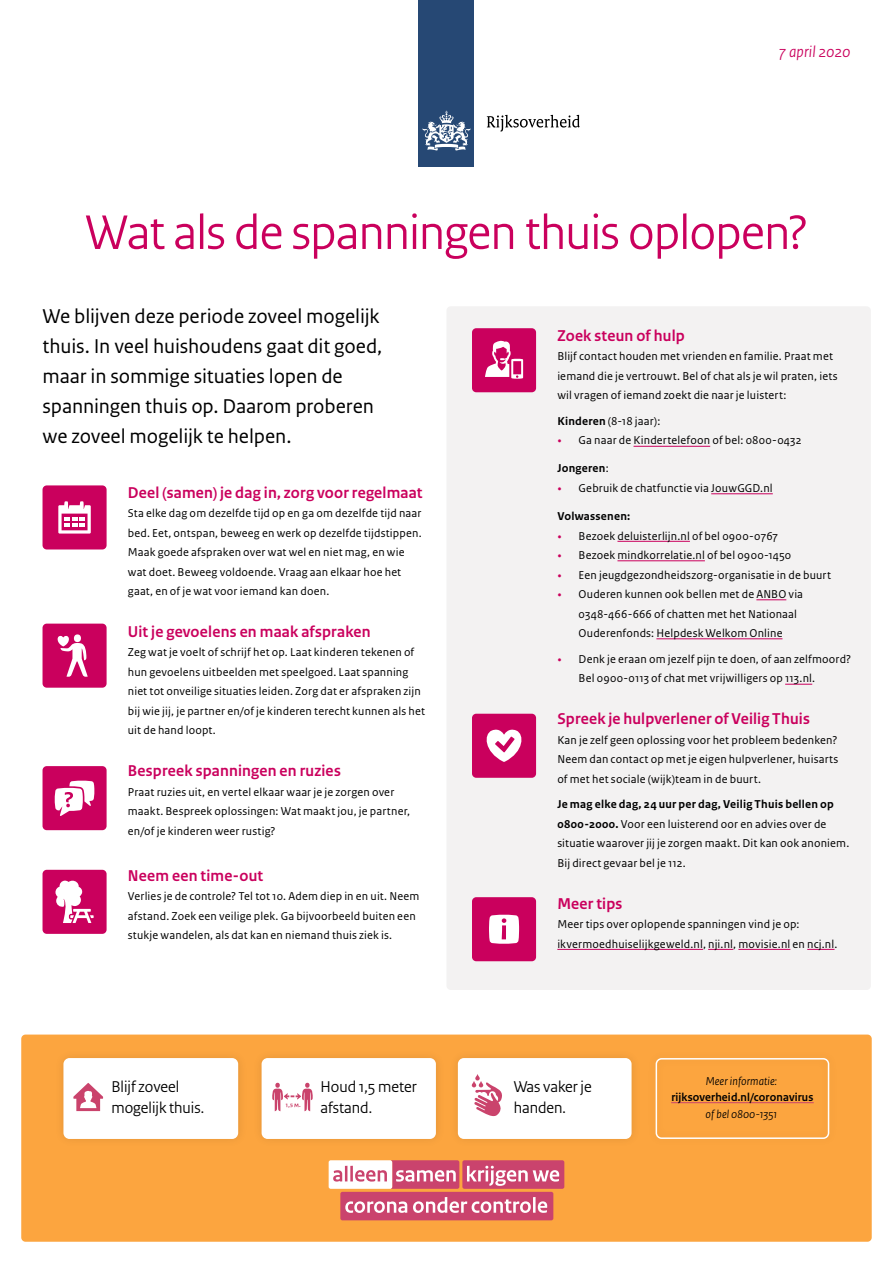
<style>
.page{position:relative;width:893px;height:1263px;background:#fff}
.page>*{position:absolute;margin:0;border:0;box-sizing:border-box;transform-origin:0 0}
.t1{font:51px "Rijksoverheid Sans Heading";letter-spacing:-.015em;color:#ca005d}
.t2{font:21px/30px "Rijksoverheid Sans Text";letter-spacing:-.005em;color:#000}
.t3{font:700 16.5px "Rijksoverheid Sans Heading";letter-spacing:.015em;color:#ca005d}
.t4{font:16.5px/21px "Rijksoverheid Sans Heading";color:#000}
.t5{font:italic 16.5px "Rijksoverheid Sans Heading";letter-spacing:.005em;color:#ca005d}
.t6{font:12px/19.5px "Rijksoverheid Sans Text";letter-spacing:.015em;color:#000}
.t7{font:italic 12px "Rijksoverheid Sans Heading";letter-spacing:.01em;color:#000}
.t8{font:700 12px "Rijksoverheid Sans Heading";letter-spacing:.015em;color:#000}
.t9{font:700 12px "Rijksoverheid Sans Text";letter-spacing:.02em;color:#000}
.t10{font:700 6.9px "Rijksoverheid Sans Heading";color:#ca436c}
.s1{font-weight:700}
.s2{font-family:"Rijksoverheid Serif";color:#ca005d}
.s3{font-weight:400}
</style>
<div class="page">
<div style="left:446px;top:306px;width:425px;height:684px;background:#f3f2f2;border-radius:4px"></div>
<div style="left:419px;top:0;width:55px;height:166px;background:#264874"></div>
<svg style="left:423px;top:111px;width:47px;height:40px"></svg>
<svg style="left:487px;top:115px;width:93px;height:16px"></svg>
<div style="left:21px;top:1034px;width:851px;height:208px;background:#fca53f;border-radius:4px"></div>
<img style="left:457px;top:1057px;width:373px;height:83px">
<div style="left:458px;top:1058px;width:174px;height:81px;background:#fff;border-radius:6px"></div>
<svg style="left:656px;top:1058px;width:173px;height:81px"></svg>
<img style="left:62px;top:1057px;width:178px;height:83px">
<div style="left:63px;top:1058px;width:175px;height:81px;background:#fff;border-radius:6px"></div>
<img style="left:260px;top:1057px;width:178px;height:83px">
<div style="left:262px;top:1058px;width:174px;height:81px;background:#fff;border-radius:6px"></div>
<svg style="left:272px;top:1083px;width:41px;height:28px"></svg>
<svg style="left:472px;top:1074px;width:30px;height:42px"></svg>
<svg style="left:73px;top:1083px;width:30px;height:28px"></svg>
<div style="left:462px;top:1160px;width:102px;height:29px;background:#ca436d;border-radius:2px"></div>
<div style="left:329px;top:1160px;width:63px;height:29px;background:#fff;border-radius:2px"></div>
<div style="left:340px;top:1192px;width:213px;height:28px;background:#ca436d;border-radius:2px"></div>
<svg style="left:333px;top:1166px;width:14px;height:15px"></svg>
<hr style="left:350px;top:1166px;width:3px;height:15px;background:#ca436d">
<svg style="left:355px;top:1160px;width:104px;height:29px"></svg>
<svg style="left:467px;top:1166px;width:92px;height:20px"></svg>
<svg style="left:345px;top:1201px;width:62px;height:12px"></svg>
<svg style="left:413px;top:1197px;width:118px;height:16px"></svg>
<hr style="left:533px;top:1197px;width:3px;height:16px;background:#fff">
<svg style="left:538px;top:1201px;width:9px;height:12px"></svg>
<hr style="left:671px;top:1102px;width:143px;height:1px;background:#ca436d">
<div style="left:43px;top:766px;width:64px;height:64px;background:#ca005d;border-radius:4px"></div>
<svg style="left:55px;top:781px;width:39px;height:35px"></svg>
<div style="left:472px;top:714px;width:64px;height:64px;background:#ca005d;border-radius:4px"></div>
<svg style="left:486px;top:729px;width:36px;height:33px"></svg>
<div style="left:472px;top:897px;width:64px;height:64px;background:#ca005d;border-radius:4px"></div>
<svg style="left:489px;top:915px;width:30px;height:29px"></svg>
<hr style="left:633px;top:446px;width:77px;height:1px;background:#ca005d">
<hr style="left:711px;top:493px;width:62px;height:1px;background:#ca005d">
<hr style="left:617px;top:541px;width:73px;height:1px;background:#ca005d">
<hr style="left:617px;top:560px;width:88px;height:1px;background:#ca005d">
<hr style="left:756px;top:599px;width:30px;height:1px;background:#ca005d">
<hr style="left:656px;top:638px;width:126px;height:1px;background:#ca005d">
<svg style="left:785px;top:684px;width:27px;height:1px"></svg>
<hr style="left:557px;top:949px;width:146px;height:1px;background:#ca005d">
<svg style="left:708px;top:949px;width:25px;height:1px"></svg>
<hr style="left:738px;top:949px;width:52px;height:1px;background:#ca005d">
<svg style="left:807px;top:949px;width:27px;height:1px"></svg>
<div style="left:472px;top:328px;width:64px;height:64px;background:#ca005d;border-radius:4px"></div>
<svg style="left:485px;top:340px;width:38px;height:39px"></svg>
<div style="left:43px;top:870px;width:64px;height:64px;background:#ca005d;border-radius:4px"></div>
<svg style="left:55px;top:881px;width:39px;height:42px"></svg>
<div style="left:43px;top:624px;width:64px;height:64px;background:#ca005d;border-radius:4px"></div>
<svg style="left:57px;top:635px;width:31px;height:42px"></svg>
<div style="left:43px;top:485px;width:64px;height:64px;background:#ca005d;border-radius:4px"></div>
<svg style="left:58px;top:501px;width:33px;height:33px"></svg>
<h3 class="t5" style="left:780px;top:42px;width:72px">7 april 2020</h3>
<h1 class="t1" style="left:85px;top:203px;width:724px">Wat als de spanningen thuis oplopen?</h1>
<h2 class="t2" style="left:43px;top:302px;width:341px">We blijven deze periode zoveel mogelijk thuis. In veel huishoudens gaat dit goed, maar in sommige situaties lopen de spanningen thuis op. Daarom proberen we zoveel mogelijk te helpen.</h2>
<h3 class="t3" style="left:128px;top:483px;width:296px">Deel (samen) je dag in, zorg voor regelmaat</h3>
<p class="t6" style="left:128px;top:504px;width:295px">Sta elke dag om dezelfde tijd op en ga om dezelfde tijd naar bed. Eet, ontspan, beweeg en werk op dezelfde tijdstippen.<br>Maak goede afspraken over wat wel en niet mag, en wie wat doet. Beweeg voldoende. Vraag aan elkaar hoe het gaat, en of je wat voor iemand kan doen.</p>
<h3 class="t3" style="left:128px;top:622px;width:244px">Uit je gevoelens en maak afspraken</h3>
<p class="t6" style="left:128px;top:643px;width:299px">Zeg wat je voelt of schrijf het op. Laat kinderen tekenen of hun gevoelens uitbeelden met speelgoed. Laat spanning niet tot onveilige situaties leiden. Zorg dat er afspraken zijn bij wie jij, je partner en/of je kinderen terecht kunnen als het uit de hand loopt.</p>
<h3 class="t3" style="left:128px;top:761px;width:214px">Bespreek spanningen en ruzies</h3>
<p class="t6" style="left:128px;top:782px;width:284px">Praat ruzies uit, en vertel elkaar waar je je zorgen over maakt. Bespreek oplossingen: Wat maakt jou, je partner, en/of je kinderen weer rustig?</p>
<h3 class="t3" style="left:128px;top:866px;width:137px">Neem een time-out</h3>
<p class="t6" style="left:128px;top:886px;width:293px">Verlies je de controle? Tel tot 10. Adem diep in en uit. Neem afstand. Zoek een veilige plek. Ga bijvoorbeeld buiten een stukje wandelen, als dat kan en niemand thuis ziek is.</p>
<h3 class="t4" style="left:111px;top:1076px;width:94px">Blijf zoveel mogelijk thuis.</h3>
<p class="t10" style="left:299px;top:1101px;width:3px">.</p>
<h3 class="t4" style="left:321px;top:1076px;width:98px">Houd 1,5 meter afstand.</h3>
<h3 class="t3" style="left:557px;top:326px;width:129px">Zoek steun of hulp</h3>
<p class="t6" style="left:557px;top:347px;width:282px">Blijf contact houden met vrienden en familie. Praat met iemand die je vertrouwt. Bel of chat als je wil praten, iets wil vragen of iemand zoekt die naar je luistert:</p>
<p class="t6" style="left:557px;top:411px;width:104px"><span class="s1">Kinderen</span> (8-18 jaar):</p>
<p class="t6" style="left:557px;top:431px;width:246px"><span class="s2">•</span> Ga naar de Kindertelefoon of bel: 0800-0432</p>
<p class="t9" style="left:557px;top:462px;width:53px">Jongeren<span class="s3">:</span></p>
<p class="t6" style="left:557px;top:478px;width:217px"><span class="s2">•</span> Gebruik de chatfunctie via JouwGGD.nl</p>
<p class="t9" style="left:557px;top:509px;width:75px">Volwassenen:</p>
<p class="t6" style="left:557px;top:526px;width:222px"><span class="s2">•</span> Bezoek deluisterlijn.nl 0f bel 0900-0767</p>
<p class="t6" style="left:557px;top:545px;width:235px"><span class="s2">•</span> Bezoek mindkorrelatie.nl of bel 0900-1450</p>
<p class="t6" style="left:557px;top:565px;width:275px"><span class="s2">•</span> Een jeugdgezondheidszorg-organisatie in de buurt</p>
<p class="t6" style="left:579px;top:584px;width:226px;text-indent:-21px"><span class="s2">•</span> Ouderen kunnen ook bellen met de ANBO via<br>0348-466-666 of chatten met het Nationaal<br>Ouderenfonds: Helpdesk Welkom Online</p>
<p class="t6" style="left:579px;top:649px;width:274px;text-indent:-21px"><span class="s2">•</span> Denk je eraan om jezelf pijn te doen, of aan zelfmoord?<br>Bel 0900-0113 of chat met vrijwilligers op 113.nl.</p>
<h3 class="t3" style="left:557px;top:709px;width:254px">Spreek je hulpverlener of Veilig Thuis</h3>
<p class="t6" style="left:557px;top:730px;width:283px;text-align:justify">Kan je zelf geen oplossing voor het probleem bedenken?<br>Neem dan contact op met je eigen hulpverlener, huisarts of met het sociale (wijk)team in de buurt.</p>
<p class="t6" style="left:557px;top:795px;width:294px"><span class="s1">Je mag elke dag, 24 uur per dag, Veilig Thuis bellen op 0800-2000.</span> Voor een luisterend oor en advies over de situatie waarover jij je zorgen maakt. Dit kan ook anoniem.<br>Bij direct gevaar bel je 112.</p>
<h3 class="t3" style="left:557px;top:894px;width:66px">Meer tips</h3>
<p class="t6" style="left:557px;top:914px;width:282px">Meer tips over oplopende spanningen vind je op: ikvermoedhuiselijkgeweld.nl, nji.nl, movisie.nl en ncj.nl.</p>
<h3 class="t4" style="left:514px;top:1076px;width:80px">Was vaker je handen.</h3>
<p class="t7" style="left:706px;top:1074px;width:73px">Meer informatie:</p>
<p class="t8" style="left:671px;top:1091px;width:143px">rijksoverheid.nl/coronavirus</p>
<p class="t7" style="left:706px;top:1107px;width:73px">of bel 0800-1351</p>
</div>
